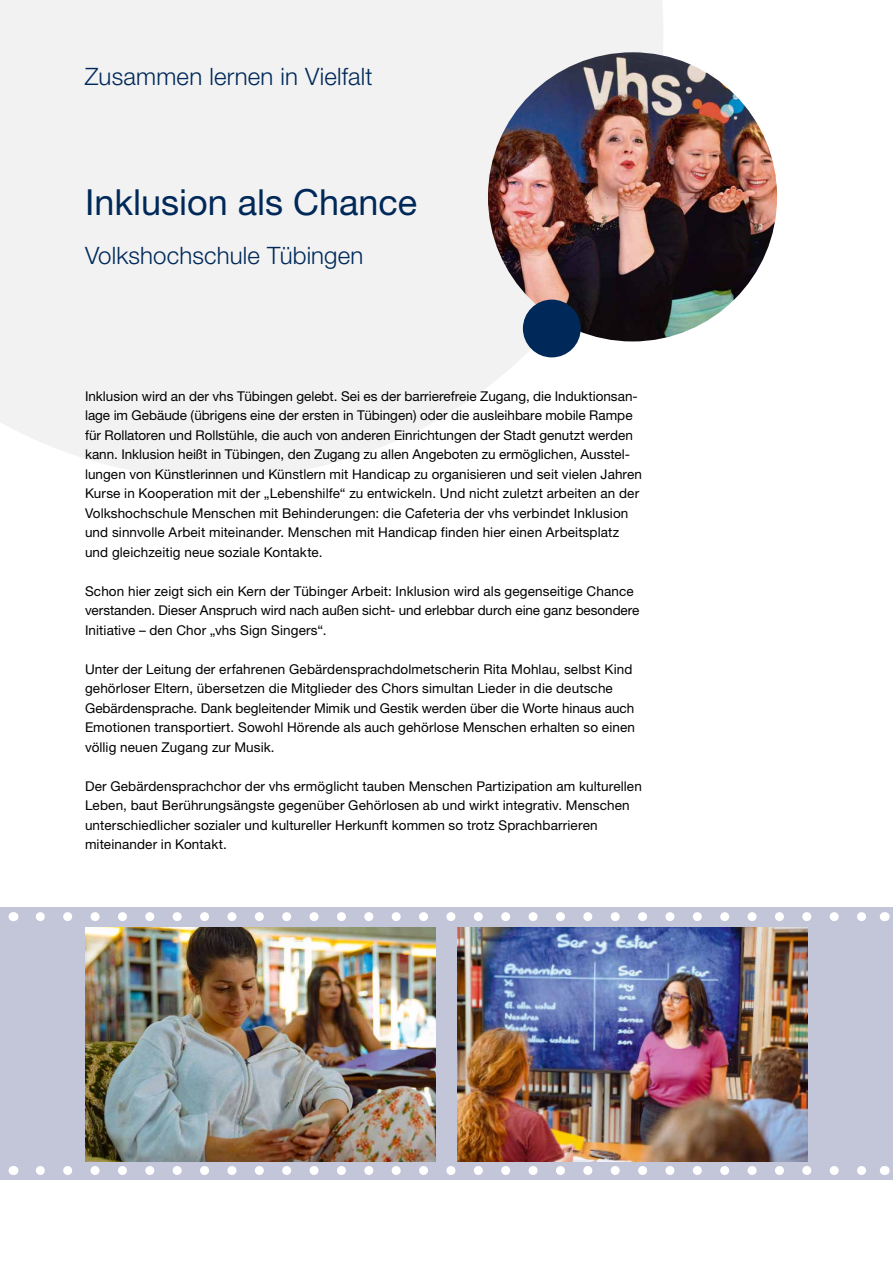
<style>
.page{position:relative;width:893px;height:1263px;background:#fff}
.page>*{position:absolute;margin:0;border:0;box-sizing:border-box;transform-origin:0 0}
.t1{font:36px "Helvetica Neue LT Std";color:#002959}
.t2{font:300 24px "Helvetica Neue LT Std";letter-spacing:.01em;color:#002959}
.t3{font:13.5px/19.5px "Helvetica Neue LT Std";letter-spacing:.005em;color:#000}
</style>
<div class="page">
<svg style="left:0;top:0;width:663px;height:478px;fill:#f2f2f2"></svg>
<div style="left:0;top:907px;width:893px;height:273px;background:#c3c6d9"></div>
<svg style="left:40px;top:912px;width:826px;height:9px"></svg>
<svg style="left:40px;top:1166px;width:826px;height:9px"></svg>
<img style="left:457px;top:927px;width:351px;height:234px">
<img style="left:85px;top:927px;width:351px;height:234px">
<img style="left:488px;top:52px;width:289px;height:289px;border-radius:145px">
<div style="left:523px;top:300px;width:58px;height:57px;background:#002959;border-radius:50%"></div>
<h2 class="t2" style="left:85px;top:62px;width:289px">Zusammen lernen in Vielfalt</h2>
<h1 class="t1" style="left:85px;top:180px;width:334px">Inklusion als Chance</h1>
<h2 class="t2" style="left:85px;top:241px;width:280px">Volkshochschule Tübingen</h2>
<p class="t3" style="left:85px;top:386px;width:558px">Inklusion wird an der vhs Tübingen gelebt. Sei es der barrierefreie Zugang, die Induktionsan&shy;lage im Gebäude (übrigens eine der ersten in Tübingen) oder die ausleihbare mobile Rampe für Rollatoren und Rollstühle, die auch von anderen Einrichtungen der Stadt genutzt werden kann. Inklusion heißt in Tübingen, den Zugang zu allen Angeboten zu ermöglichen, Ausstel&shy;lungen von Künstlerinnen und Künstlern mit Handicap zu organisieren und seit vielen Jahren Kurse in Kooperation mit der „Lebenshilfe“ zu entwickeln. Und nicht zuletzt arbeiten an der Volkshochschule Menschen mit Behinderungen: die Cafeteria der vhs verbindet Inklusion und sinnvolle Arbeit miteinander. Menschen mit Handicap finden hier einen Arbeitsplatz und gleichzeitig neue soziale Kontakte.</p>
<p class="t3" style="left:85px;top:581px;width:556px">Schon hier zeigt sich ein Kern der Tübinger Arbeit: Inklusion wird als gegenseitige Chance verstanden. Dieser Anspruch wird nach außen sicht- und erlebbar durch eine ganz besondere<br>Initiative – den Chor „vhs Sign Singers“.</p>
<p class="t3" style="left:85px;top:659px;width:551px">Unter der Leitung der erfahrenen Gebärdensprachdolmetscherin Rita Mohlau, selbst Kind gehörloser Eltern, übersetzen die Mitglieder des Chors simultan Lieder in die deutsche Gebärdensprache. Dank begleitender Mimik und Gestik werden über die Worte hinaus auch Emotionen transportiert. Sowohl Hörende als auch gehörlose Menschen erhalten so einen völlig neuen Zugang zur Musik.</p>
<p class="t3" style="left:85px;top:776px;width:558px">Der Gebärdensprachchor der vhs ermöglicht tauben Menschen Partizipation am kulturellen Leben, baut Berührungsängste gegenüber Gehörlosen ab und wirkt integrativ. Menschen unterschiedlicher sozialer und kultureller Herkunft kommen so trotz Sprachbarrieren miteinander in Kontakt.</p>
</div>
